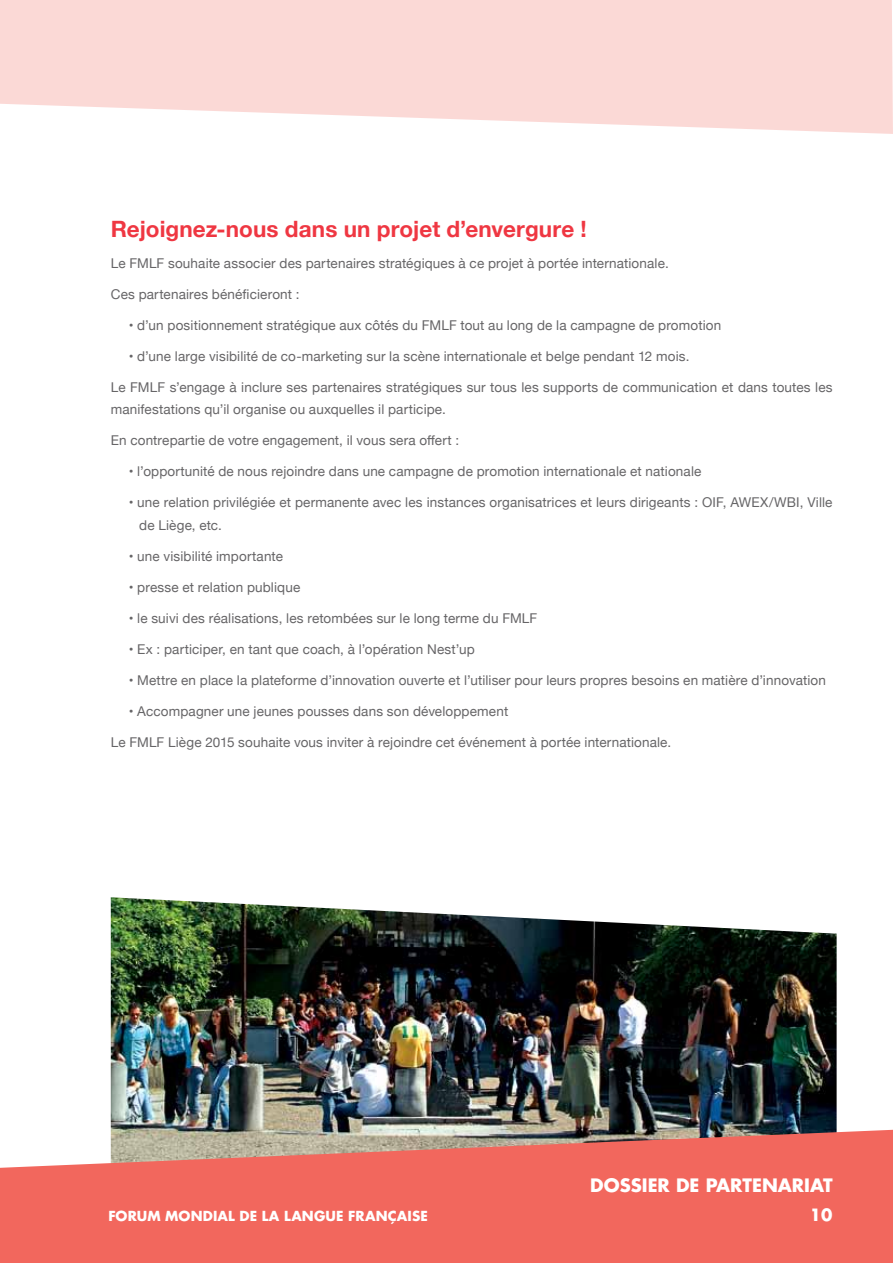
<style>
.page{position:relative;width:893px;height:1263px;background:#fff}
.page>*{position:absolute;margin:0;border:0;box-sizing:border-box;transform-origin:0 0}
.t1{font:700 22.5px "Helvetica Neue";letter-spacing:.005em;color:#ef3742}
.t2{font:700 18px "Futura Std";color:#fff}
.t3{font:700 16.5px "Futura Std";color:#fff}
.t4{font:13.5px/22.5px "Helvetica Neue";letter-spacing:.01em;color:#666567}
.t5{font:700 13.5px "Futura Std";letter-spacing:.01em;color:#fff}
</style>
<div class="page">
<svg style="left:0;top:0;width:893px;height:134px;background:#fbddda"></svg>
<img style="left:111px;top:897px;width:726px;height:233px">
<svg style="left:0;top:1130px;width:893px;height:133px;background:#ea7268"></svg>
<h1 class="t1" style="left:111px;top:211px;width:478px">Rejoignez-nous dans un projet d’envergure !</h1>
<p class="t4" style="left:111px;top:252px;width:559px">Le FMLF souhaite associer des partenaires stratégiques à ce projet à portée internationale.</p>
<p class="t4" style="left:111px;top:283px;width:190px">Ces partenaires bénéficieront :</p>
<p class="t4" style="left:129px;top:314px;width:594px">• d’un positionnement stratégique aux côtés du FMLF tout au long de la campagne de promotion</p>
<p class="t4" style="left:129px;top:345px;width:562px">• d’une large visibilité de co-marketing sur la scène internationale et belge pendant 12 mois.</p>
<p class="t4" style="left:111px;top:376px;width:723px">Le FMLF s’engage à inclure ses partenaires stratégiques sur tous les supports de communication et dans toutes les manifestations qu’il organise ou auxquelles il participe.</p>
<p class="t4" style="left:111px;top:430px;width:350px">En contrepartie de votre engagement, il vous sera offert :</p>
<p class="t4" style="left:129px;top:461px;width:574px">• l’opportunité de nous rejoindre dans une campagne de promotion internationale et nationale</p>
<p class="t4" style="left:139px;top:492px;width:695px;text-indent:-11px">• une relation privilégiée et permanente avec les instances organisatrices et leurs dirigeants : OIF, AWEX/WBI, Ville de Liège, etc.</p>
<p class="t4" style="left:129px;top:545px;width:156px">• une visibilité importante</p>
<p class="t4" style="left:129px;top:576px;width:173px">• presse et relation publique</p>
<p class="t4" style="left:129px;top:607px;width:410px">• le suivi des réalisations, les retombées sur le long terme du FMLF</p>
<p class="t4" style="left:129px;top:639px;width:348px">• Ex : participer, en tant que coach, à l’opération Nest’up</p>
<p class="t4" style="left:129px;top:670px;width:699px">• Mettre en place la plateforme d’innovation ouverte et l’utiliser pour leurs propres besoins en matière d’innovation</p>
<p class="t4" style="left:129px;top:701px;width:381px">• Accompagner une jeunes pousses dans son développement</p>
<p class="t4" style="left:111px;top:732px;width:562px">Le FMLF Liège 2015 souhaite vous inviter à rejoindre cet événement à portée internationale.</p>
<p class="t5" style="left:108px;top:1207px;width:321px">FORUM MONDIAL DE LA LANGUE FRANÇAISE</p>
<h2 class="t2" style="left:590px;top:1173px;width:244px">DOSSIER DE PARTENARIAT</h2>
<p class="t3" style="left:810px;top:1204px;width:24px">10</p>
</div>
